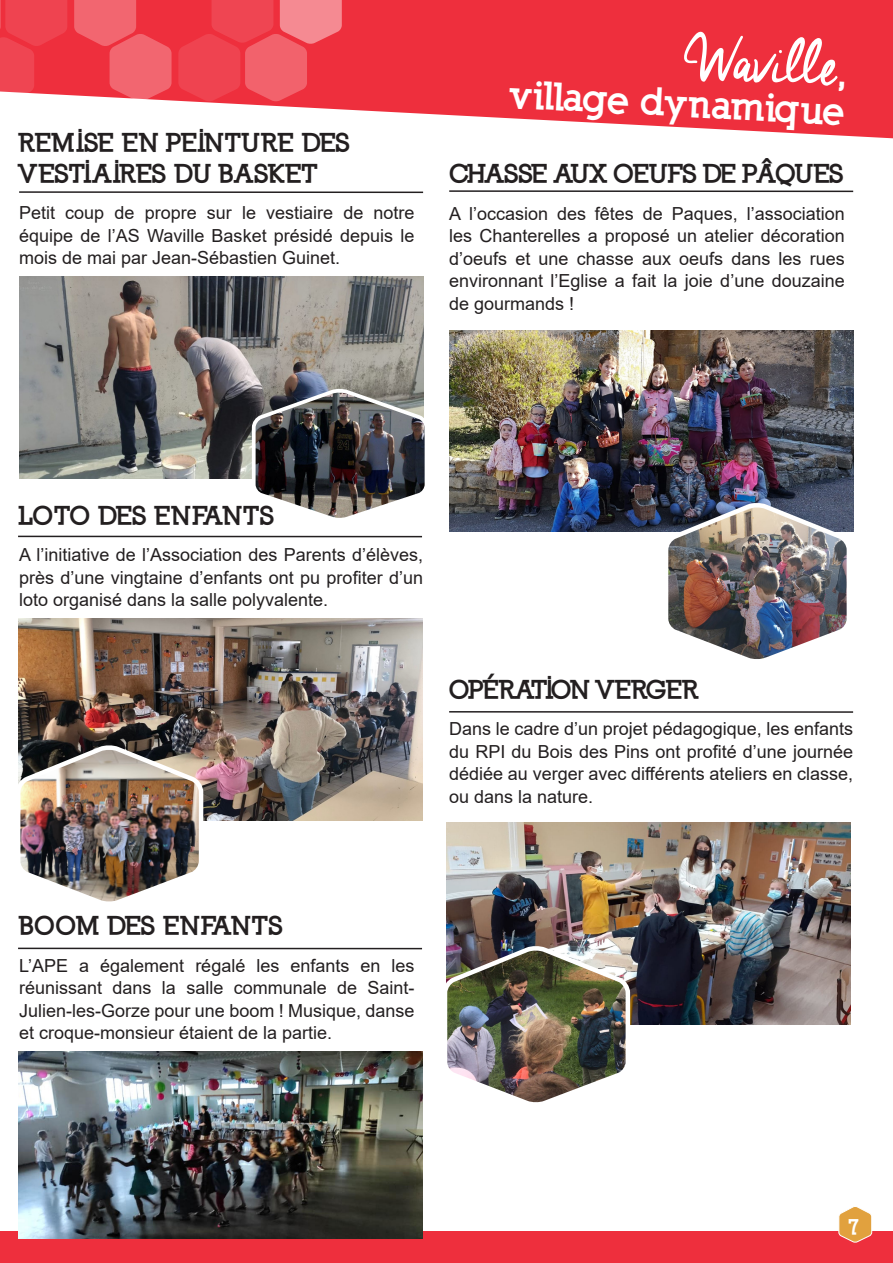
<style>
.page{position:relative;width:893px;height:1263px;background:#fff}
.page>*{position:absolute;margin:0;border:0;box-sizing:border-box;transform-origin:0 0}
.t1{font:75px "Cheddar Jack";color:#fff}
.t2{font:900 37.5px "Nilland";color:#fff}
.t3{font:900 25.5px/30.6px "Nilland";letter-spacing:-.03em;color:#231f20}
.t4{font:900 25.5px "Nilland";letter-spacing:-.075em;color:#231f20}
.t5{font:900 25.5px "Nilland";color:#231f20}
.t6{font:900 21px "Nilland";color:#fff}
.t7{font:18px/22.5px "Arial";color:#231f20;text-align:justify}
.s1{font-family:"Nilland";font-weight:900;font-size:37.5px}
</style>
<div class="page">
<div style="left:0;top:1232px;width:893px;height:31px;background:#ee2f3d"></div>
<svg style="left:67px;top:0;width:826px;height:138px;fill:#ee2f3d"></svg>
<svg style="left:838px;top:1207px;width:34px;height:36px"></svg>
<svg style="left:178px;top:0;width:164px;height:102px;background:#f04c58"></svg>
<svg style="left:74px;top:0;width:98px;height:102px;background:#f05661"></svg>
<svg style="left:0;top:0;width:67px;height:95px;background:#ee404d"></svg>
<hr style="left:18px;top:536px;width:404px;height:1px;background:#231f20">
<img style="left:19px;top:276px;width:404px;height:202px">
<hr style="left:449px;top:711px;width:404px;height:2px;background:#231f20">
<img style="left:446px;top:823px;width:404px;height:202px">
<img style="left:446px;top:944px;width:186px;height:159px">
<hr style="left:19px;top:191px;width:404px;height:2px;background:#231f20">
<img style="left:18px;top:618px;width:404px;height:203px">
<img style="left:18px;top:743px;width:188px;height:159px">
<img style="left:250px;top:387px;width:175px;height:131px">
<hr style="left:449px;top:190px;width:404px;height:2px;background:#231f20">
<img style="left:449px;top:330px;width:404px;height:201px">
<img style="left:661px;top:501px;width:192px;height:158px">
<hr style="left:18px;top:948px;width:404px;height:1px;background:#231f20">
<img style="left:18px;top:1051px;width:404px;height:187px">
<p class="t3" style="left:19px;top:127px;width:334px">REMISE EN PEINTURE DES<br>VESTIAIRES DU BASKET</p>
<p class="t7" style="left:19px;top:201px;width:397px">Petit coup de propre sur le vestiaire de notre équipe de l’AS Waville Basket présidé depuis le mois de mai par Jean-Sébastien Guinet.</p>
<p class="t1" style="left:686px;top:16px;width:166px;rotate:3deg">Waville<span class="s1">,</span></p>
<p class="t2" style="left:512px;top:70px;width:337px;rotate:3deg">village dynamique</p>
<p class="t3" style="left:449px;top:158px;width:397px">CHASSE AUX OEUFS DE PÂQUES</p>
<p class="t7" style="left:449px;top:202px;width:397px">A l’occasion des fêtes de Paques, l’association les Chanterelles a proposé un atelier décoration d’oeufs et une chasse aux oeufs dans les rues environnant l’Eglise a fait la joie d’une douzaine de gourmands !</p>
<p class="t5" style="left:19px;top:499px;width:258px">LOTO DES ENFANTS</p>
<p class="t7" style="left:19px;top:544px;width:405px">A l’initiative de l’Association des Parents d’élèves, près d’une vingtaine d’enfants ont pu profiter d’un loto organisé dans la salle polyvalente.</p>
<p class="t4" style="left:449px;top:673px;width:251px">OPÉRATION VERGER</p>
<p class="t7" style="left:449px;top:717px;width:406px">Dans le cadre d’un projet pédagogique, les enfants du RPI du Bois des Pins ont profité d’une journée dédiée au verger avec différents ateliers en classe, ou dans la nature.</p>
<p class="t3" style="left:19px;top:910px;width:266px">BOOM DES ENFANTS</p>
<p class="t7" style="left:19px;top:954px;width:397px">L’APE a également régalé les enfants en les réunissant dans la salle communale de Saint-Julien-les-Gorze pour une boom ! Musique, danse et croque-monsieur étaient de la partie.</p>
<p class="t6" style="left:848px;top:1214px;width:14px">7</p>
</div>
